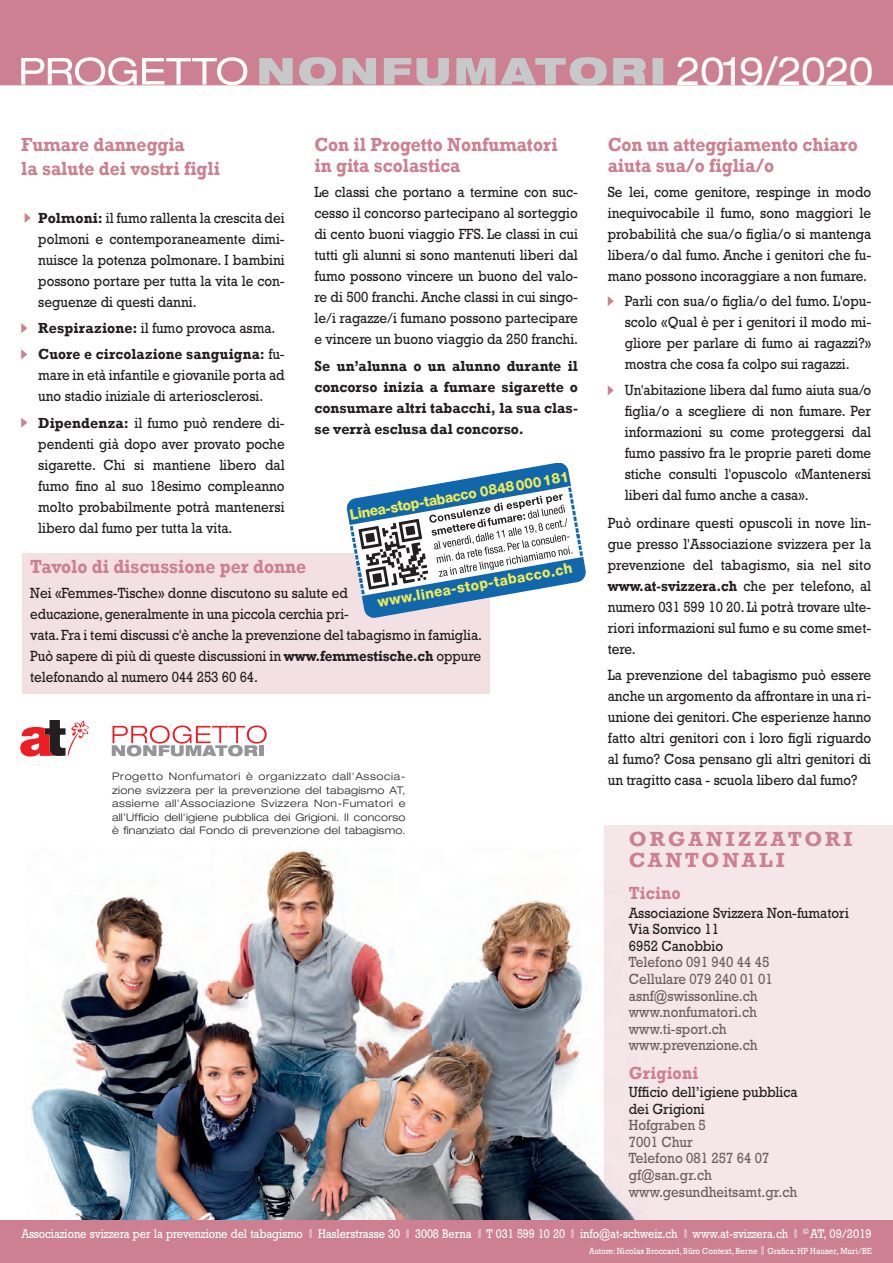
<style>
.page{position:relative;width:893px;height:1263px;background:#fff}
.page>*{position:absolute;margin:0;border:0;box-sizing:border-box;transform-origin:0 0}
.t1{font:expanded 39px "Helvetica Neue";letter-spacing:-.025em;color:#fff;scale:.95 1}
.t2{font:700 21px/21px "Rockwell";letter-spacing:.14em;color:#cc8091}
.t3{font:700 19.5px/21px "Rockwell";color:#cc8091;scale:.9 1}
.t4{font:700 18px "Rockwell";letter-spacing:.01em;color:#cc8091;scale:.9 1}
.t5{font:15px/21px "Rockwell";color:#231f20;text-align:justify;scale:.9 1}
.t6{font:15px/21px "Rockwell";color:#231f20;text-align:justify;scale:.89 1}
.t7{font:700 15px/21px "Rockwell";letter-spacing:.005em;color:#231f20;scale:.95 1}
.t8{font:15px/16.5px "Rockwell";color:#6b5e5c;scale:.9 1}
.t9{font:800 14.55px "Helvetica Neue";color:#efeb55;scale:.95 1}
.t10{font:12.75px "Rockwell";letter-spacing:-.01em;color:#fff;scale:.87 1}
.t11{font:300 expanded 10.5px/13.5px "Helvetica Neue";letter-spacing:.02em;color:#231f20;text-align:justify}
.t12{font:9px "Rockwell";color:#fff;scale:.87 1}
.s1{font-weight:700}
.s2{font-weight:400}
</style>
<div class="page">
<div style="left:0;top:0;width:893px;height:85px;background:#cc8091"></div>
<svg style="left:259px;top:57px;width:404px;height:28px"></svg>
<svg style="left:21px;top:57px;width:226px;height:28px"></svg>
<img style="left:26px;top:849px;width:578px;height:372px">
<svg style="left:25px;top:213px;width:6px;height:10px"></svg>
<svg style="left:21px;top:323px;width:6px;height:10px"></svg>
<svg style="left:21px;top:349px;width:6px;height:10px"></svg>
<svg style="left:21px;top:418px;width:6px;height:10px"></svg>
<svg style="left:608px;top:296px;width:6px;height:10px"></svg>
<svg style="left:608px;top:385px;width:6px;height:10px"></svg>
<div style="left:22px;top:554px;width:468px;height:140px;background:#f3e0e3"></div>
<svg style="left:20px;top:720px;width:69px;height:36px"></svg>
<svg style="left:112px;top:725px;width:155px;height:31px"></svg>
<div style="left:259px;top:745px;width:5px;height:11px;background:#939598"></div>
<svg style="left:346px;top:463px;width:240px;height:155px"></svg>
<div style="left:0;top:1221px;width:893px;height:42px;background:#cc8091"></div>
<svg style="left:309px;top:1229px;width:3px;height:9px"></svg>
<svg style="left:407px;top:1229px;width:2px;height:9px"></svg>
<svg style="left:478px;top:1229px;width:2px;height:9px"></svg>
<svg style="left:571px;top:1229px;width:3px;height:9px"></svg>
<svg style="left:684px;top:1229px;width:2px;height:9px"></svg>
<svg style="left:794px;top:1229px;width:3px;height:9px"></svg>
<svg style="left:762px;top:1246px;width:2px;height:8px"></svg>
<div style="left:604px;top:825px;width:289px;height:396px;background:#f5e6e9"></div>
<h3 class="t3" style="left:21px;top:132px;width:222px;line-height:24px">Fumare danneggia<br>la salute dei vostri figli</h3>
<p class="t5" style="left:38px;top:207px;width:275px"><span class="s1">Polmoni:</span> il fumo rallenta la crescita dei polmoni e contemporaneamente dimi&shy;nuisce la potenza polmonare. I bambini possono portare per tutta la vita le con&shy;seguenze di questi danni.</p>
<p class="t7" style="left:38px;top:315px;width:261px;line-height:26.2px">Respirazione: <span class="s2">il fumo provoca asma.<br></span>Cuore e circolazione sanguigna: <span class="s2">fu-</span></p>
<p class="t5" style="left:38px;top:365px;width:275px">mare in età infantile e giovanile porta ad uno stadio iniziale di arteriosclerosi.</p>
<p class="t5" style="left:38px;top:412px;width:275px"><span class="s1">Dipendenza:</span> il fumo può rendere di&shy;pendenti già dopo aver provato poche sigarette. Chi si mantiene libero dal fumo fino al suo 18esimo compleanno molto probabilmente potrà mantenersi libero dal fumo per tutta la vita.</p>
<h3 class="t3" style="left:314px;top:134px;width:272px">Con il Progetto Nonfumatori in gita scolastica</h3>
<p class="t5" style="left:314px;top:182px;width:295px">Le classi che portano a termine con suc&shy;cesso il concorso partecipano al sorteggio di cento buoni viaggio FFS. Le classi in cui tutti gli alunni si sono mantenuti liberi dal fumo possono vincere un buono del valo&shy;re di 500 franchi. Anche classi in cui singo&shy;le/i ragazze/i fumano possono partecipare e vincere un buono viaggio da 250 franchi.</p>
<p class="t7" style="left:314px;top:355px;width:279px;text-align:justify">Se un’alunna o un alunno durante il concorso inizia a fumare sigarette o consumare altri tabacchi, la sua clas&shy;se verrà esclusa dal concorso.</p>
<p class="t9" style="left:348px;top:506px;width:235px;rotate:-10deg">Linea-stop-tabacco 0848 000 181</p>
<h3 class="t3" style="left:30px;top:556px;width:308px">Tavolo di discussione per donne</h3>
<p class="t5" style="left:30px;top:582px;width:503px;text-align:left">Nei «Femmes-Tische» donne discutono su salute ed<br>educazione, generalmente in una piccola cerchia pri-<br>vata. Fra i temi discussi c'è anche la prevenzione del tabagismo in famiglia.<br>Può sapere di più di queste discussioni in <span class="s1">www.femmestische.ch</span> oppure telefonando al numero 044 253 60 64.</p>
<p class="t9" style="left:376px;top:594px;width:210px;rotate:-10deg">www.linea-stop-tabacco.ch</p>
<p class="t11" style="left:112px;top:769px;width:295px">Progetto Nonfumatori è organizzato dall'Associa&shy;zione svizzera per la prevenzione del tabagismo AT, assieme all'Associazione Svizzera Non-Fumatori e all’Ufficio dell'igiene pubblica dei Grigioni. Il concorso è finanziato dal Fondo di prevenzione del tabagismo.</p>
<h1 class="t1" style="left:676px;top:48px;width:209px">2019/2020</h1>
<h3 class="t3" style="left:608px;top:134px;width:279px">Con un atteggiamento chiaro aiuta sua/o figlia/o</h3>
<p class="t5" style="left:608px;top:182px;width:294px">Se lei, come genitore, respinge in modo inequivocabile il fumo, sono maggiori le probabilità che sua/o figlia/o si mantenga libera/o dal fumo. Anche i genitori che fu&shy;mano possono incoraggiare a non fumare.</p>
<p class="t5" style="left:625px;top:290px;width:275px">Parli con sua/o figlia/o del fumo. L'opu&shy;scolo «Qual è per i genitori il modo mi&shy;gliore per parlare di fumo ai ragazzi?» mostra che cosa fa colpo sui ragazzi.</p>
<p class="t6" style="left:625px;top:380px;width:278px">Un'abitazione libera dal fumo aiuta sua/o figlia/o a scegliere di non fumare. Per informazioni su come proteggersi dal fumo passivo fra le proprie pareti dome stiche consulti l'opuscolo «Mantenersi liberi dal fumo anche a casa».</p>
<p class="t5" style="left:608px;top:512px;width:294px">Può ordinare questi opuscoli in nove lin&shy;gue presso l'Associazione svizzera per la prevenzione del tabagismo, sia nel sito <span class="s1">www.at-svizzera.ch</span> che per telefono, al numero 031 599 10 20. Lì potrà trovare ulte&shy;riori informazioni sul fumo e su come smet&shy;tere.</p>
<p class="t5" style="left:608px;top:665px;width:294px">La prevenzione del tabagismo può essere anche un argomento da affrontare in una ri&shy;unione dei genitori. Che esperienze hanno fatto altri genitori con i loro figli riguardo al fumo? Cosa pensano gli altri genitori di un tragitto casa - scuola libero dal fumo?</p>
<h2 class="t2" style="left:629px;top:828px;width:225px">ORGANIZZATORI<br>CANTONALI</h2>
<p class="t4" style="left:629px;top:882px;width:59px">Ticino</p>
<p class="t5" style="left:629px;top:904px;width:246px;line-height:16.6px;text-align:left">Associazione Svizzera Non-fumatori<br>Via Sonvico 11<br>6952 Canobbio</p>
<p class="t8" style="left:629px;top:954px;width:161px">Telefono 091 940 44 45<br>Cellulare 079 240 01 01 asnf@swissonline.ch www.nonfumatori.ch www.ti-sport.ch www.prevenzione.ch</p>
<p class="t4" style="left:629px;top:1062px;width:78px">Grigioni</p>
<p class="t5" style="left:629px;top:1083px;width:189px;line-height:16.6px">Ufficio dell’igiene pubblica dei Grigioni</p>
<p class="t8" style="left:629px;top:1117px;width:189px">Hofgraben 5<br>7001 Chur<br>Telefono 081 257 64 07 gf@san.gr.ch www.gesundheitsamt.gr.ch</p>
<p class="t10" style="left:21px;top:1226px;width:979px">Associazione svizzera per la prevenzione del tabagismo Haslerstrasse 30 3008 Berna T 031 599 10 20 info@at-schweiz.ch www.at-svizzera.ch <sup>©</sup> AT, 09/2019</p>
<p class="t12" style="left:589px;top:1246px;width:327px">Autore: Nicolas Broccard, Büro Context, Berne Grafica: HP Hauser, Muri/BE</p>
</div>
